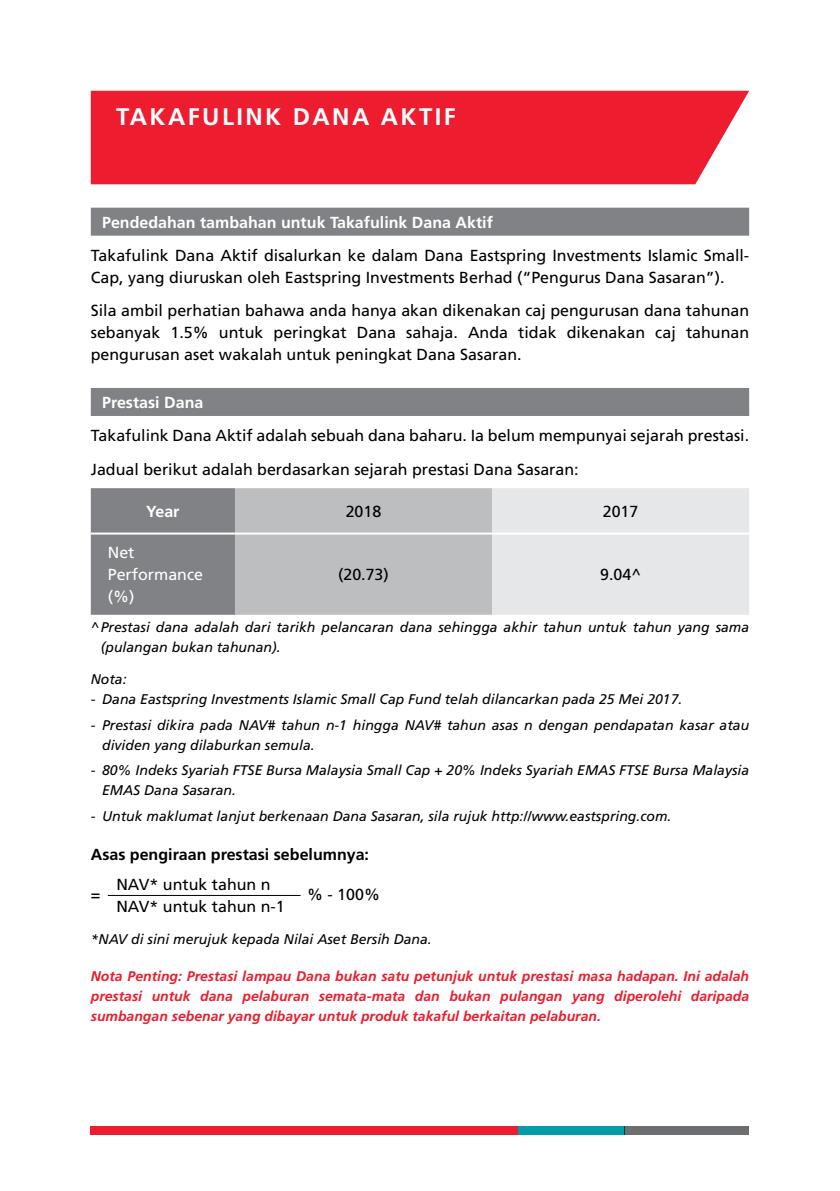
<style>
.page{position:relative;width:840px;height:1191px;background:#fff}
.page>*{position:absolute;margin:0;border:0;box-sizing:border-box;transform-origin:0 0}
.t1{font:700 24px "Frutiger";letter-spacing:.1em;color:#fff}
.t2{font:16px/22px "Frutiger";color:#000}
.t3{font:700 16px "Frutiger";color:#fff}
.t4{font:700 16px "Frutiger";color:#000}
.t5{font:16px/22px "Frutiger";color:#fff}
.t6{font:italic 14px/20px "Frutiger";color:#000}
.t7{font:italic 700 14px/20px "Frutiger";color:#ed1c2e;text-align:justify}
</style>
<div class="page">
<div style="left:91px;top:1125px;width:426px;height:9px;background:#ed1c2e"></div>
<div style="left:517px;top:1125px;width:107px;height:9px;background:#009da7"></div>
<div style="left:624px;top:1125px;width:124px;height:9px;background:#6d6e71"></div>
<div style="left:91px;top:91px;width:657px;height:93px;background:#ed1c2e"></div>
<div style="left:91px;top:208px;width:657px;height:28px;background:#808285"></div>
<div style="left:91px;top:388px;width:657px;height:28px;background:#808285"></div>
<hr style="left:108px;top:895px;width:192px;height:1px;background:#000">
<svg style="left:91px;top:488px;width:657px;height:127px;background:#bfc1c3"></svg>
<hr style="left:91px;top:532px;width:144px;height:2px;background:#fff">
<hr style="left:235px;top:532px;width:257px;height:2px;background:#fff">
<hr style="left:492px;top:532px;width:256px;height:2px;background:#fff">
<h1 class="t1" style="left:116px;top:103px;width:341px">TAKAFULINK DANA AKTIF</h1>
<p class="t3" style="left:102px;top:212px;width:392px">Pendedahan tambahan untuk Takafulink Dana Aktif</p>
<p class="t2" style="left:91px;top:244px;width:659px">Takafulink Dana Aktif disalurkan ke dalam Dana Eastspring Investments Islamic Small-<br>Cap, yang diuruskan oleh Eastspring Investments Berhad (“Pengurus Dana Sasaran”).</p>
<p class="t2" style="left:91px;top:300px;width:659px;text-align:justify">Sila ambil perhatian bahawa anda hanya akan dikenakan caj pengurusan dana tahunan sebanyak 1.5% untuk peringkat Dana sahaja. Anda tidak dikenakan caj tahunan pengurusan aset wakalah untuk peningkat Dana Sasaran.</p>
<p class="t3" style="left:102px;top:393px;width:103px">Prestasi Dana</p>
<p class="t2" style="left:91px;top:419px;width:659px;line-height:33.4px">Takafulink Dana Aktif adalah sebuah dana baharu. Ia belum mempunyai sejarah prestasi.<br>Jadual berikut adalah berdasarkan sejarah prestasi Dana Sasaran:</p>
<p class="t3" style="left:146px;top:502px;width:35px">Year</p>
<p class="t2" style="left:345px;top:500px;width:37px">2018</p>
<p class="t2" style="left:602px;top:500px;width:37px">2017</p>
<p class="t5" style="left:108px;top:541px;width:97px">Net<br>Performance (%)</p>
<p class="t2" style="left:338px;top:563px;width:52px">(20.73)</p>
<p class="t2" style="left:600px;top:563px;width:42px">9.04^</p>
<p class="t6" style="left:101px;top:617px;width:649px;text-indent:-10px">^Prestasi dana adalah dari tarikh pelancaran dana sehingga akhir tahun untuk tahun yang sama (pulangan bukan tahunan).</p>
<p class="t6" style="left:91px;top:669px;width:37px">Nota:</p>
<p class="t6" style="left:91px;top:689px;width:592px">- Dana Eastspring Investments Islamic Small Cap Fund telah dilancarkan pada 25 Mei 2017.</p>
<p class="t6" style="left:102px;top:714px;width:648px;text-indent:-11px">- Prestasi dikira pada NAV# tahun n-1 hingga NAV# tahun asas n dengan pendapatan kasar atau dividen yang dilaburkan semula.</p>
<p class="t6" style="left:102px;top:760px;width:648px;text-indent:-11px">- 80% Indeks Syariah FTSE Bursa Malaysia Small Cap + 20% Indeks Syariah EMAS FTSE Bursa Malaysia<br>EMAS Dana Sasaran.</p>
<p class="t6" style="left:91px;top:806px;width:582px">- Untuk maklumat lanjut berkenaan Dana Sasaran, sila rujuk http://www.eastspring.com.</p>
<p class="t4" style="left:91px;top:845px;width:279px">Asas pengiraan prestasi sebelumnya:</p>
<p class="t2" style="left:91px;top:884px;width:11px">=</p>
<p class="t2" style="left:116px;top:874px;width:156px">NAV* untuk tahun n</p>
<p class="t2" style="left:307px;top:884px;width:74px">% - 100%</p>
<p class="t2" style="left:116px;top:896px;width:170px">NAV* untuk tahun n-1</p>
<p class="t6" style="left:91px;top:929px;width:342px">*NAV di sini merujuk kepada Nilai Aset Bersih Dana.</p>
<p class="t7" style="left:91px;top:966px;width:659px">Nota Penting: Prestasi lampau Dana bukan satu petunjuk untuk prestasi masa hadapan. Ini adalah prestasi untuk dana pelaburan semata-mata dan bukan pulangan yang diperolehi daripada sumbangan sebenar yang dibayar untuk produk takaful berkaitan pelaburan.</p>
</div>
